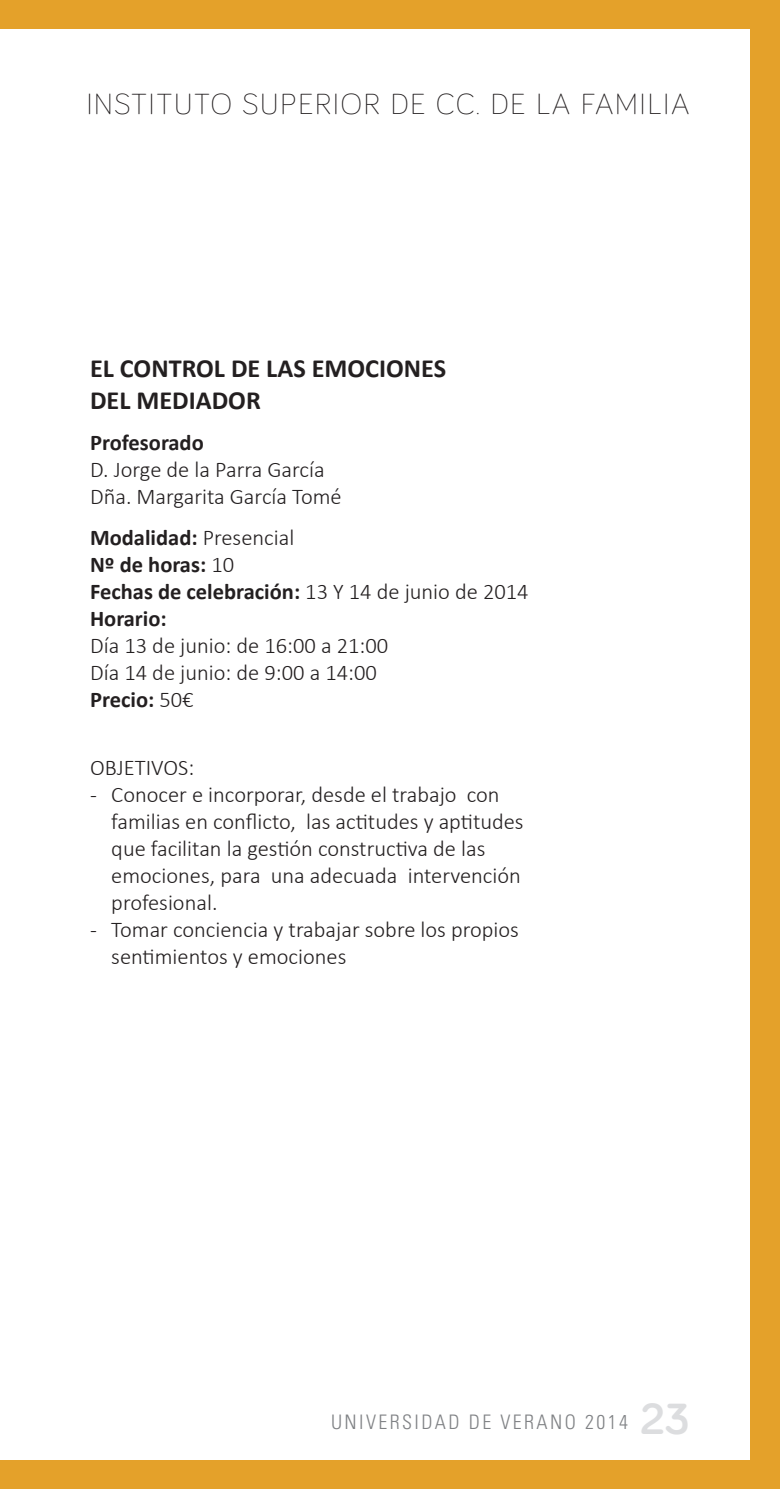
<style>
.page{position:relative;width:780px;height:1489px;background:#fff}
.page>*{position:absolute;margin:0;border:0;box-sizing:border-box;transform-origin:0 0}
.t1{font:700 45px "Bariol";color:#dcdddf}
.t2{font:300 30px "Bariol";letter-spacing:.05em;color:#231f20}
.t3{font:700 26.25px/31.5px "Calibri";color:#231f20}
.t4{font:300 22.5px/27px "Calibri";color:#231f20}
.t5{font:700 22.5px/27px "Calibri";color:#231f20}
.t6{font:300 condensed 20px "Univers";letter-spacing:.12em;color:#808285}
.s1{font-weight:300}
.s2{font-weight:700}
</style>
<div class="page">
<div style="left:750px;top:0;width:30px;height:1488px;background:#e4a12a"></div>
<div style="left:0;top:1460px;width:780px;height:28px;background:#e4a12a"></div>
<div style="left:0;top:0;width:780px;height:28px;background:#e4a12a"></div>
<h2 class="t2" style="left:86px;top:83px;width:604px">INSTITUTO SUPERIOR DE CC. DE LA FAMILIA</h2>
<p class="t3" style="left:90px;top:351px;width:357px">EL CONTROL DE LAS EMOCIONES<br>DEL MEDIADOR</p>
<p class="t5" style="left:90px;top:427px;width:115px">Profesorado</p>
<p class="t4" style="left:90px;top:454px;width:253px">D. Jorge de la Parra García<br>Dña. Margarita García Tomé</p>
<p class="t5" style="left:90px;top:523px;width:440px">Modalidad: <span class="s1">Presencial<br></span>Nº de horas: <span class="s1">10<br></span>Fechas de celebración: <span class="s1">13 Y 14 de junio de 2014<br></span>Horario:</p>
<p class="t4" style="left:90px;top:631px;width:300px">Día 13 de junio: de 16:00 a 21:00<br>Día 14 de junio: de 9:00 a 14:00<br><span class="s2">Precio:</span> 50€</p>
<p class="t4" style="left:90px;top:753px;width:106px">OBJETIVOS:</p>
<p class="t4" style="left:111px;top:780px;width:414px;text-indent:-21px">- Conocer e incorporar, desde el trabajo con familias en conflicto, las actitudes y aptitudes que facilitan la gestión constructiva de las emociones, para una adecuada intervención profesional.</p>
<p class="t4" style="left:111px;top:915px;width:409px;text-indent:-21px">- Tomar conciencia y trabajar sobre los propios sentimientos y emociones</p>
<p class="t6" style="left:331px;top:1410px;width:298px">UNIVERSIDAD DE VERANO 2014</p>
<h1 class="t1" style="left:639px;top:1387px;width:52px">23</h1>
</div>
